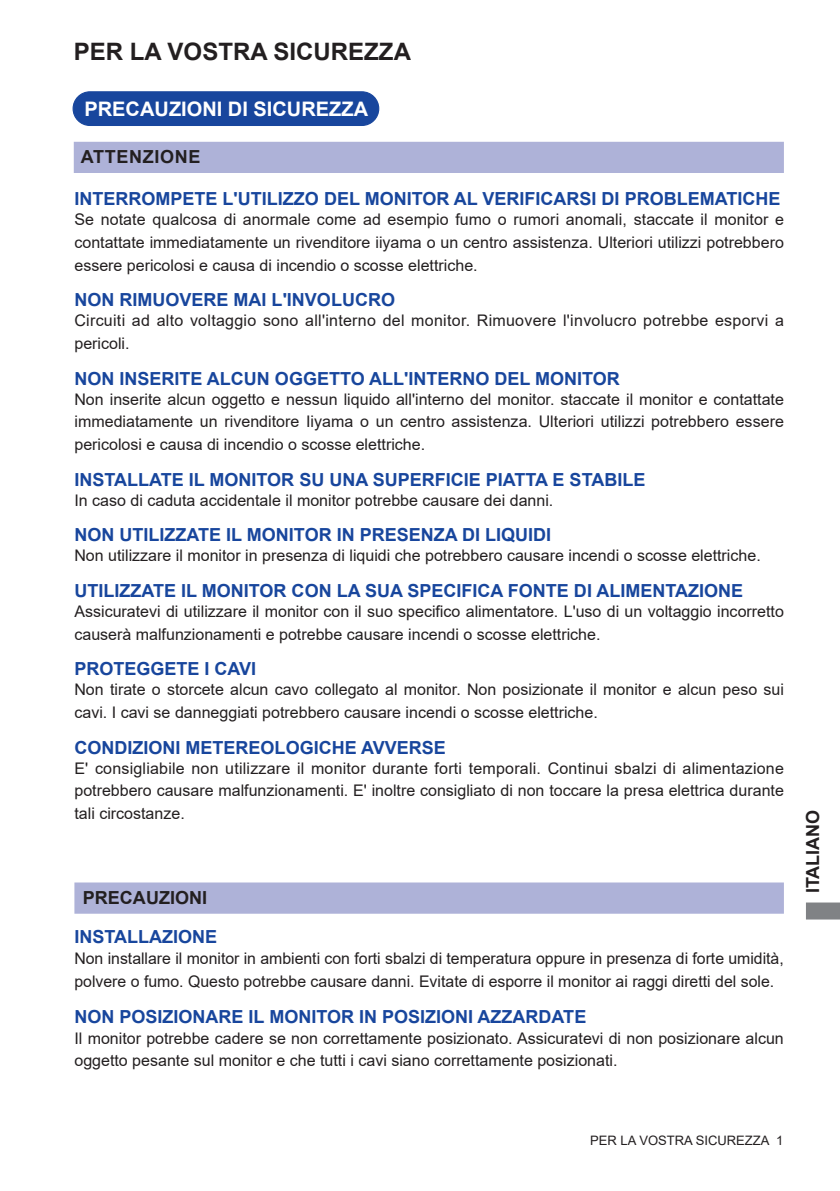
<style>
.page{position:relative;width:840px;height:1191px;background:#fff}
.page>*{position:absolute;margin:0;border:0;box-sizing:border-box;transform-origin:0 0}
.t1{font:700 24px "Arial";color:#231f20}
.t2{font:700 20px "Arial";color:#fff}
.t3{font:700 18px "Arial";color:#18469d}
.t4{font:700 18px "Arial";color:#231f20}
.t5{font:700 18px "Arial";letter-spacing:.035em;color:#231f20}
.t6{font:16px/22.6px "Arial";color:#231f20}
.t7{font:13px "Arial";color:#231f20}
</style>
<div class="page">
<svg style="left:806px;top:902px;width:33px;height:17px"></svg>
<div style="left:73px;top:92px;width:305px;height:33px;background:#18469d;border-radius:17px"></div>
<div style="left:72px;top:91px;width:307px;height:35px;border:1px solid #18469d;border-radius:17px"></div>
<div style="left:74px;top:142px;width:709px;height:31px;background:#aeb2d8"></div>
<div style="left:74px;top:882px;width:709px;height:31px;background:#aeb2d8;border:2px solid #aeb2d8"></div>
<h1 class="t1" style="left:74px;top:35px;width:338px">PER LA VOSTRA SICUREZZA</h1>
<p class="t2" style="left:84px;top:95px;width:285px">PRECAUZIONI DI SICUREZZA</p>
<p class="t5" style="left:81px;top:144px;width:121px">ATTENZIONE</p>
<p class="t3" style="left:74px;top:186px;width:707px">INTERROMPETE L'UTILIZZO DEL MONITOR AL VERIFICARSI DI PROBLEMATICHE</p>
<p class="t6" style="left:74px;top:208px;width:710px;text-align:justify">Se notate qualcosa di anormale come ad esempio fumo o rumori anomali, staccate il monitor e contattate immediatamente un rivenditore iiyama o un centro assistenza. Ulteriori utilizzi potrebbero essere pericolosi e causa di incendio o scosse elettriche.</p>
<p class="t3" style="left:74px;top:287px;width:322px">NON RIMUOVERE MAI L'INVOLUCRO</p>
<p class="t6" style="left:74px;top:309px;width:710px">Circuiti ad alto voltaggio sono all'interno del monitor. Rimuovere l'involucro potrebbe esporvi a pericoli.</p>
<p class="t3" style="left:74px;top:366px;width:546px">NON INSERITE ALCUN OGGETTO ALL'INTERNO DEL MONITOR</p>
<p class="t6" style="left:74px;top:388px;width:710px;text-align:justify">Non inserite alcun oggetto e nessun liquido all'interno del monitor. staccate il monitor e contattate immediatamente un rivenditore Iiyama o un centro assistenza. Ulteriori utilizzi potrebbero essere pericolosi e causa di incendio o scosse elettriche.</p>
<p class="t3" style="left:74px;top:467px;width:572px">INSTALLATE IL MONITOR SU UNA SUPERFICIE PIATTA E STABILE</p>
<p class="t6" style="left:74px;top:488px;width:480px">In caso di caduta accidentale il monitor potrebbe causare dei danni.</p>
<p class="t3" style="left:74px;top:522px;width:478px">NON UTILIZZATE IL MONITOR IN PRESENZA DI LIQUIDI</p>
<p class="t6" style="left:74px;top:544px;width:687px">Non utilizzare il monitor in presenza di liquidi che potrebbero causare incendi o scosse elettriche.</p>
<p class="t3" style="left:74px;top:578px;width:669px">UTILIZZATE IL MONITOR CON LA SUA SPECIFICA FONTE DI ALIMENTAZIONE</p>
<p class="t6" style="left:74px;top:600px;width:710px">Assicuratevi di utilizzare il monitor con il suo specifico alimentatore. L'uso di un voltaggio incorretto causerà malfunzionamenti e potrebbe causare incendi o scosse elettriche.</p>
<p class="t3" style="left:74px;top:656px;width:183px">PROTEGGETE I CAVI</p>
<p class="t6" style="left:74px;top:678px;width:710px">Non tirate o storcete alcun cavo collegato al monitor. Non posizionate il monitor e alcun peso sui cavi. I cavi se danneggiati potrebbero causare incendi o scosse elettriche.</p>
<p class="t3" style="left:74px;top:734px;width:373px">CONDIZIONI METEREOLOGICHE AVVERSE</p>
<p class="t6" style="left:74px;top:756px;width:710px;text-align:justify">E' consigliabile non utilizzare il monitor durante forti temporali. Continui sbalzi di alimentazione potrebbero causare malfunzionamenti. E' inoltre consigliato di non toccare la presa elettrica durante tali circostanze.</p>
<p class="t4" style="left:83px;top:885px;width:126px">PRECAUZIONI</p>
<p class="t3" style="left:74px;top:924px;width:144px">INSTALLAZIONE</p>
<p class="t6" style="left:74px;top:947px;width:710px">Non installare il monitor in ambienti con forti sbalzi di temperatura oppure in presenza di forte umidità, polvere o fumo. Questo potrebbe causare danni. Evitate di esporre il monitor ai raggi diretti del sole.</p>
<p class="t3" style="left:74px;top:1003px;width:513px">NON POSIZIONARE IL MONITOR IN POSIZIONI AZZARDATE</p>
<p class="t6" style="left:74px;top:1026px;width:710px">Il monitor potrebbe cadere se non correttamente posizionato. Assicuratevi di non posizionare alcun oggetto pesante sul monitor e che tutti i cavi siano correttamente posizionati.</p>
<p class="t4" style="left:799px;top:893px;width:85px;rotate:-90deg">ITALIANO</p>
<p class="t7" style="left:590px;top:1131px;width:194px">PER LA VOSTRA SICUREZZA 1</p>
</div>
